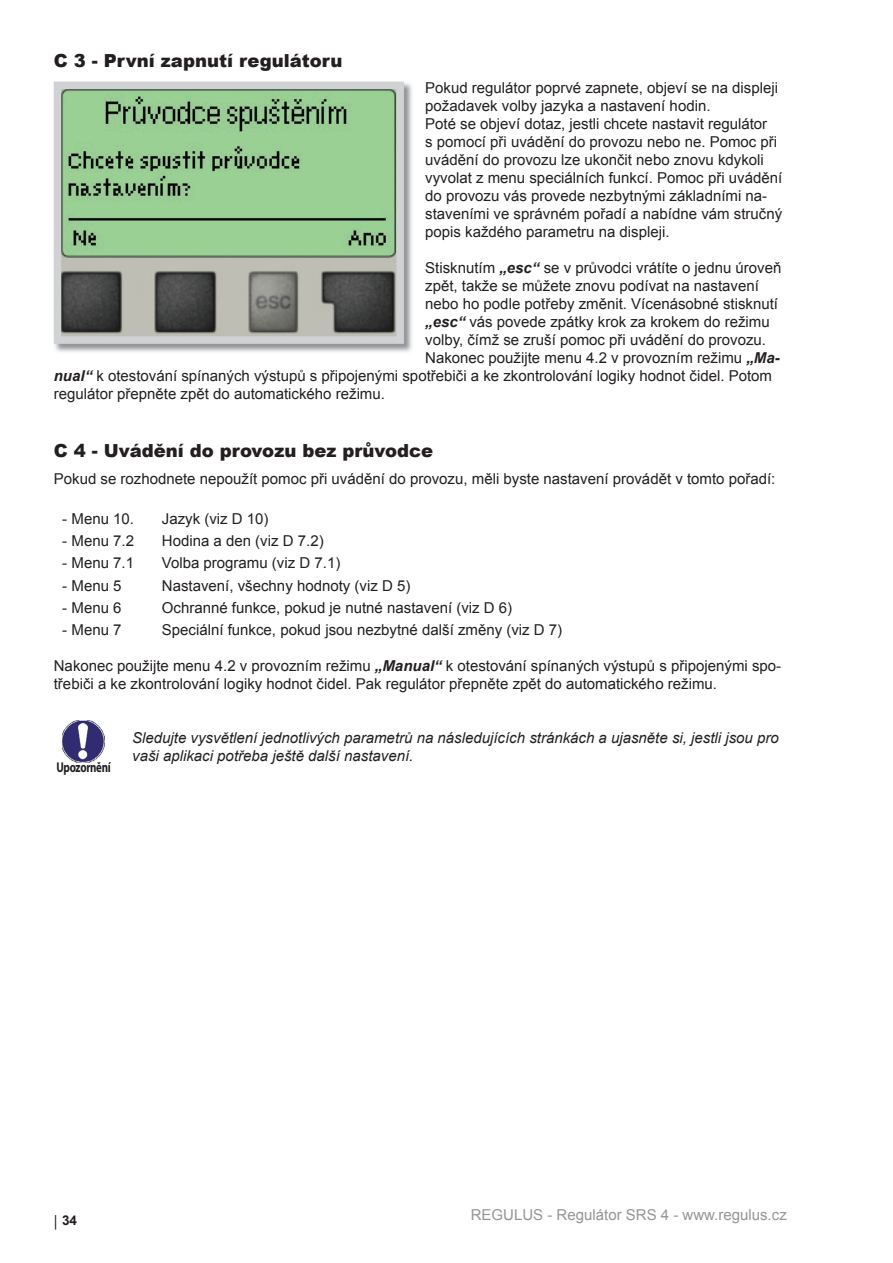
<style>
.page{position:relative;width:893px;height:1263px;background:#fff}
.page>*{position:absolute;margin:0;border:0;box-sizing:border-box;transform-origin:0 0}
.t1{font:900 18px "Arial";color:#231f20}
.t2{font:15px/18px "Arial";color:#231f20}
.t3{font:italic 15px/18px "Arial";color:#231f20}
.t4{font:15px "Arial";color:#939598}
.t5{font:700 14.25px "Myriad Pro";letter-spacing:-.03em;color:#231f20;scale:.76 1}
.t6{font:700 13.5px "Arial";color:#231f20}
.s1{font-weight:700;font-style:italic}
</style>
<div class="page">
<img style="left:53px;top:81px;width:359px;height:271px">
<img style="left:63px;top:91px;width:332px;height:244px">
<div style="left:54px;top:82px;width:350px;height:262px;border:8px solid #d1d2d4"></div>
<img style="left:62px;top:720px;width:42px;height:42px">
<p class="t1" style="left:54px;top:47px;width:290px">C 3 - První zapnutí regulátoru</p>
<p class="t2" style="left:425px;top:79px;width:358px">Pokud regulátor poprvé zapnete, objeví se na displeji požadavek volby jazyka a nastavení hodin.<br>Poté se objeví dotaz, jestli chcete nastavit regulátor<br>s pomocí při uvádění do provozu nebo ne. Pomoc při uvádění do provozu lze ukončit nebo znovu kdykoli vyvolat z menu speciálních funkcí. Pomoc při uvádění do provozu vás provede nezbytnými základními na&shy;staveními ve správném pořadí a nabídne vám stručný popis každého parametru na displeji.</p>
<p class="t2" style="left:425px;top:259px;width:358px">Stisknutím <span class="s1">„esc“</span> se v průvodci vrátíte o jednu úroveň</p>
<p class="t2" style="left:425px;top:277px;width:335px">zpět, takže se můžete znovu podívat na nastavení</p>
<p class="t2" style="left:425px;top:295px;width:354px">nebo ho podle potřeby změnit. Vícenásobné stisknutí</p>
<p class="t2" style="left:425px;top:313px;width:346px"><span class="s1">„esc“</span> vás povede zpátky krok za krokem do režimu</p>
<p class="t2" style="left:425px;top:331px;width:342px">volby, čímž se zruší pomoc při uvádění do provozu.</p>
<p class="t2" style="left:425px;top:349px;width:356px">Nakonec použijte menu 4.2 v provozním režimu <span class="s1">„Ma-</span></p>
<p class="t2" style="left:54px;top:367px;width:719px"><span class="s1">nual“</span> k otestování spínaných výstupů s připojenými spotřebiči a ke zkontrolování logiky hodnot čidel. Potom</p>
<p class="t2" style="left:54px;top:385px;width:333px">regulátor přepněte zpět do automatického režimu.</p>
<p class="t1" style="left:54px;top:437px;width:381px">C 4 - Uvádění do provozu bez průvodce</p>
<p class="t2" style="left:54px;top:469px;width:723px">Pokud se rozhodnete nepoužít pomoc při uvádění do provozu, měli byste nastavení provádět v tomto pořadí:</p>
<p class="t2" style="left:62px;top:510px;width:73px">- Menu 10.</p>
<p class="t2" style="left:162px;top:510px;width:108px">Jazyk (viz D 10)</p>
<p class="t2" style="left:62px;top:532px;width:73px">- Menu 7.2</p>
<p class="t2" style="left:162px;top:532px;width:163px">Hodina a den (viz D 7.2)</p>
<p class="t2" style="left:62px;top:554px;width:73px">- Menu 7.1</p>
<p class="t2" style="left:162px;top:554px;width:180px">Volba programu (viz D 7.1)</p>
<p class="t2" style="left:62px;top:576px;width:61px">- Menu 5</p>
<p class="t2" style="left:162px;top:576px;width:250px">Nastavení, všechny hodnoty (viz D 5)</p>
<p class="t2" style="left:62px;top:599px;width:61px">- Menu 6</p>
<p class="t2" style="left:162px;top:599px;width:352px">Ochranné funkce, pokud je nutné nastavení (viz D 6)</p>
<p class="t2" style="left:62px;top:621px;width:61px">- Menu 7</p>
<p class="t2" style="left:162px;top:621px;width:402px">Speciální funkce, pokud jsou nezbytné další změny (viz D 7)</p>
<p class="t2" style="left:54px;top:657px;width:728px">Nakonec použijte menu 4.2 v provozním režimu <span class="s1">„Manual“</span> k otestování spínaných výstupů s připojenými spo&shy;třebiči a ke zkontrolování logiky hodnot čidel. Pak regulátor přepněte zpět do automatického režimu.</p>
<p class="t3" style="left:132px;top:729px;width:648px">Sledujte vysvětlení jednotlivých parametrů na následujících stránkách a ujasněte si, jestli jsou pro vaši aplikaci potřeba ještě další nastavení.</p>
<p class="t5" style="left:56px;top:759px;width:73px">Upozornění</p>
<p class="t6" style="left:53px;top:1212px;width:26px"><sub>│</sub>34</p>
<p class="t4" style="left:470px;top:1206px;width:317px">REGULUS - Regulátor SRS 4 - www.regulus.cz</p>
</div>
